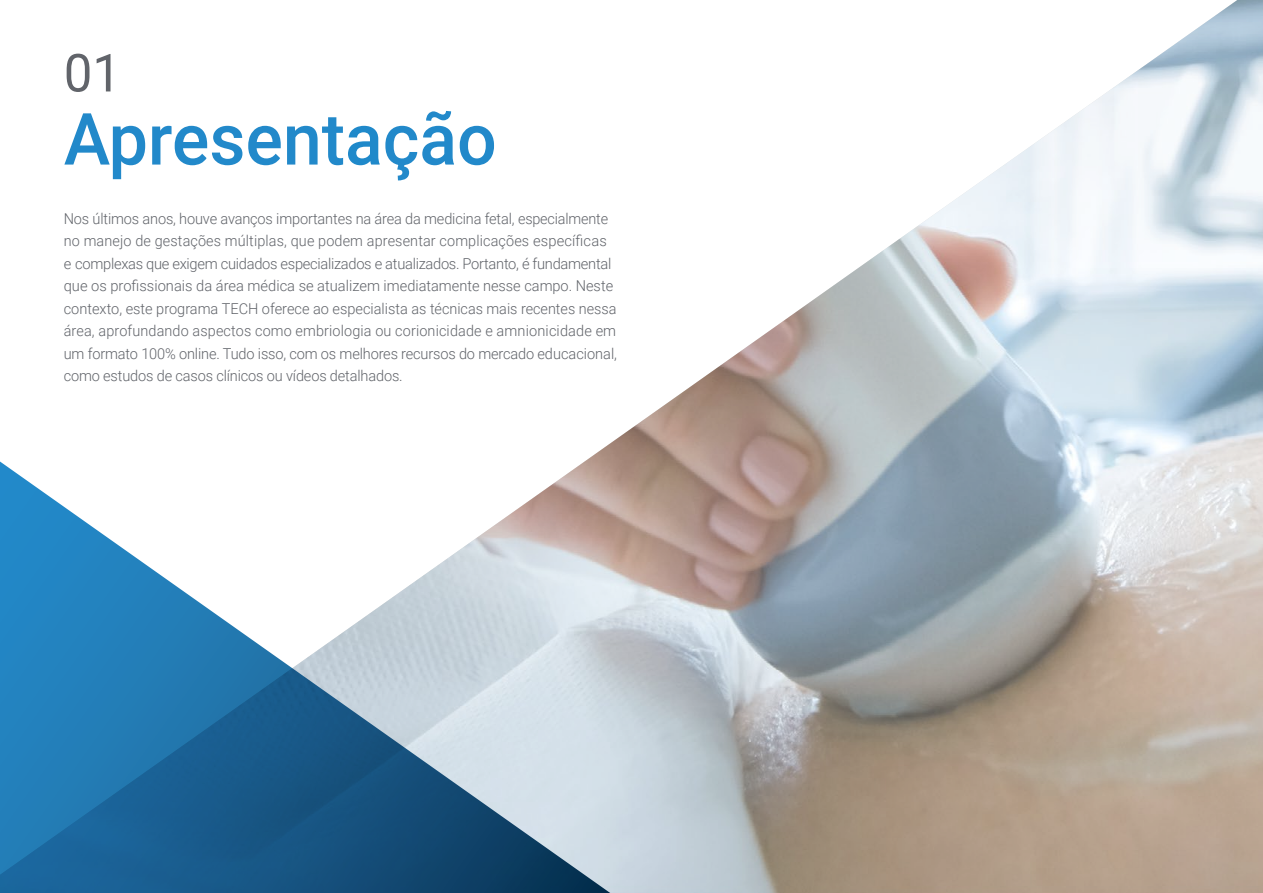
<style>
.page{position:relative;width:1263px;height:893px;background:#fff}
.page>*{position:absolute;margin:0;border:0;box-sizing:border-box;transform-origin:0 0}
.t1{font:500 72px "Roboto";color:#2289ca}
.t2{font:52.5px "Roboto";color:#61646a}
.t3{font:300 15px/22.5px "Roboto";color:#61646a}
.s1{color:#1f89ca}
</style>
<div class="page">
<img style="left:606px;top:0;width:657px;height:893px">
<svg style="left:0;top:446px;width:640px;height:447px"></svg>
<h2 class="t2" style="left:64px;top:36px;width:59px">01</h2>
<h1 class="t1" style="left:64px;top:89px;width:434px">Apresent<span class="s1">a</span>ção</h1>
<p class="t3" style="left:64px;top:207px;width:555px">Nos últimos anos, houve avanços importantes na área da medicina fetal, especialmente no manejo de gestações múltiplas, que podem apresentar complicações específicas e complexas que exigem cuidados especializados e atualizados. Portanto, é fundamental que os profissionais da área médica se atualizem imediatamente nesse campo. Neste contexto, este programa TECH oferece ao especialista as técnicas mais recentes nessa área, aprofundando aspectos como embriologia ou corionicidade e amnionicidade em um formato 100% online. Tudo isso, com os melhores recursos do mercado educacional, como estudos de casos clínicos ou vídeos detalhados.</p>
</div>
